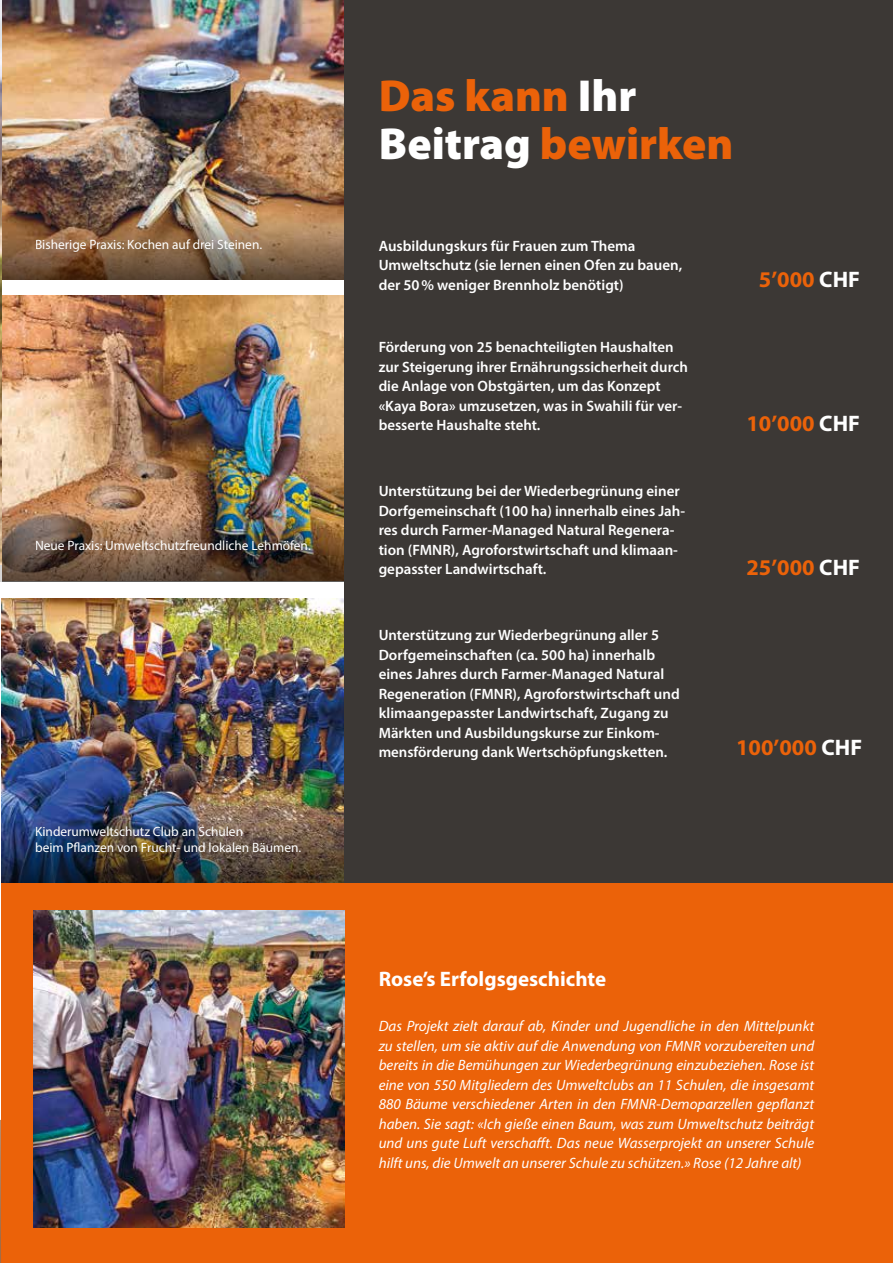
<style>
.page{position:relative;width:893px;height:1263px;background:#fff}
.page>*{position:absolute;margin:0;border:0;box-sizing:border-box;transform-origin:0 0}
.t1{font:900 45px/48px "Myriad Pro";color:#eb6209}
.t2{font:700 22.5px "Myriad Pro";color:#eb6209}
.t3{font:700 21px "Myriad Pro";color:#fff}
.t4{font:600 15px/19.5px "Myriad Pro";color:#fff}
.t5{font:italic 15px/19.5px "Myriad Pro";color:#fff;text-align:justify}
.t6{font:13.5px/16.5px "Myriad Pro";color:#fff}
.s1{color:#fff}
</style>
<div class="page">
<img style="left:1px;top:598px;width:344px;height:211px">
<img style="left:35px;top:295px;width:310px;height:212px">
<img style="left:35px;top:0;width:310px;height:204px">
<img style="left:1px;top:809px;width:344px;height:74px">
<img style="left:1px;top:507px;width:344px;height:75px">
<img style="left:35px;top:204px;width:310px;height:76px">
<div style="left:345px;top:0;width:548px;height:890px;background:#3c3835"></div>
<div style="left:1px;top:883px;width:892px;height:380px;background:#eb6209"></div>
<img style="left:33px;top:911px;width:312px;height:317px">
<svg style="left:0;top:566px;width:1px;height:15px"></svg>
<img style="left:0;top:0;width:35px;height:566px">
<svg style="left:0;top:1120px;width:1px;height:143px"></svg>
<p class="t6" style="left:35px;top:236px;width:229px">Bisherige Praxis: Kochen auf drei Steinen.</p>
<p class="t6" style="left:35px;top:537px;width:277px">Neue Praxis: Umweltschutzfreundliche Lehmöfen.</p>
<p class="t6" style="left:35px;top:823px;width:268px">Kinderumweltschutz Club an Schulen<br>beim Pflanzen von Frucht- und lokalen Bäumen.</p>
<h1 class="t1" style="left:379px;top:70px;width:356px">Das kann <span class="s1">Ihr<br>Beitrag</span> bewirken</h1>
<p class="t4" style="left:379px;top:236px;width:305px">Ausbildungskurs für Frauen zum Thema<br>Umweltschutz (sie lernen einen Ofen zu bauen, der 50% weniger Brennholz benötigt)</p>
<p class="t4" style="left:379px;top:337px;width:311px">Förderung von 25 benachteiligten Haushalten zur Steigerung ihrer Ernährungssicherheit durch die Anlage von Obstgärten, um das Konzept «Kaya Bora» umzusetzen, was in Swahili für ver&shy;besserte Haushalte steht.</p>
<p class="t4" style="left:379px;top:481px;width:308px">Unterstützung bei der Wiederbegrünung einer Dorfgemeinschaft (100 ha) innerhalb eines Jah&shy;res durch Farmer-Managed Natural Regenera&shy;tion (FMNR), Agroforstwirtschaft und klimaan&shy;gepasster Landwirtschaft.</p>
<h2 class="t2" style="left:759px;top:265px;width:103px">5’000 <span class="s1">CHF</span></h2>
<h2 class="t2" style="left:746px;top:409px;width:115px">10’000 <span class="s1">CHF</span></h2>
<h2 class="t2" style="left:746px;top:553px;width:115px">25’000 <span class="s1">CHF</span></h2>
<p class="t4" style="left:379px;top:625px;width:303px">Unterstützung zur Wiederbegrünung aller 5<br>Dorfgemeinschaften (ca. 500 ha) innerhalb eines Jahres durch Farmer-Managed Natural Regeneration (FMNR), Agroforstwirtschaft und klimaangepasster Landwirtschaft, Zugang zu Märkten und Ausbildungskurse zur Einkom&shy;mensförderung dank Wertschöpfungsketten.</p>
<h2 class="t2" style="left:736px;top:733px;width:128px">100’000 <span class="s1">CHF</span></h2>
<h3 class="t3" style="left:379px;top:966px;width:229px">Rose’s Erfolgsgeschichte</h3>
<p class="t5" style="left:379px;top:1016px;width:437px">Das Projekt zielt darauf ab, Kinder und Jugendliche in den Mittelpunkt zu stellen, um sie aktiv auf die Anwendung von FMNR vorzubereiten und bereits in die Bemühungen zur Wiederbegrünung einzubeziehen. Rose ist eine von 550 Mitgliedern des Umweltclubs an 11 Schulen, die insgesamt 880 Bäume verschiedener Arten in den FMNR-Demoparzellen gepflanzt haben. Sie sagt: «Ich gieße einen Baum, was zum Umweltschutz beiträgt und uns gute Luft verschafft. Das neue Wasserprojekt an unserer Schule hilft uns, die Umwelt an unserer Schule zu schützen.» Rose (12 Jahre alt)</p>
</div>
